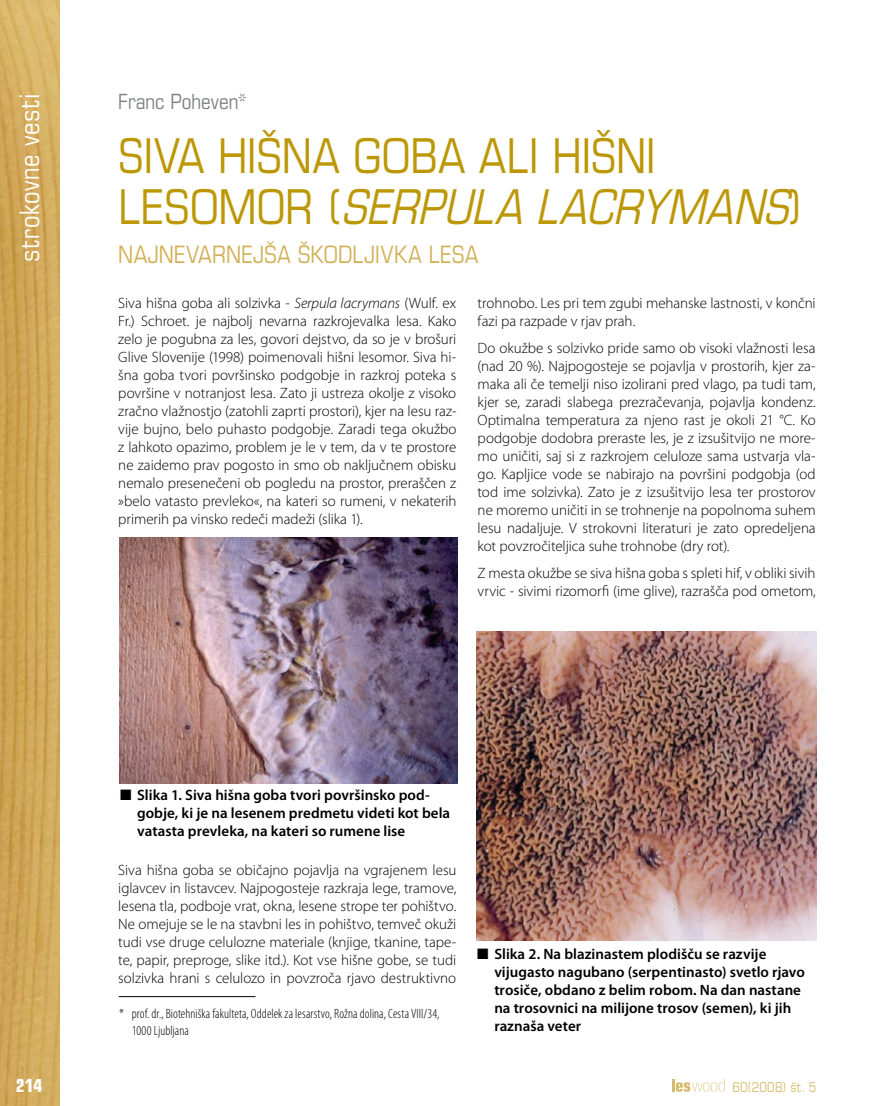
<style>
.page{position:relative;width:893px;height:1106px;background:#fff}
.page>*{position:absolute;margin:0;border:0;box-sizing:border-box;transform-origin:0 0}
.t1{font:48px/51px "Eurostile LT Std Cond SLO";letter-spacing:-.01em;color:#bc9706}
.t2{font:27px "Eurostile LT Std Cond SLO";letter-spacing:.02em;color:#fff}
.t3{font:24px "Eurostile LT Std Cond SLO";color:#d1b157}
.t4{font:21px "Eurostile LT Std Cond SLO";color:#808284}
.t5{font:700 18px "Eurostile LT Std Cond SLO";color:#fff}
.t6{font:300 15px/18px "Myriad Pro";color:#000;text-align:justify}
.t7{font:600 15px/18px "Myriad Pro";color:#000}
.t8{font:300 condensed 13.5px/16.5px "Myriad Pro";letter-spacing:.005em;color:#000}
.t9{font:13.5px "Eurostile LT Std Cond SLO";letter-spacing:.015em;color:#d7bb6c}
.s1{font-style:italic}
</style>
<div class="page">
<img style="left:0;top:0;width:60px;height:1106px">
<svg style="left:672px;top:1079px;width:53px;height:12px"></svg>
<img style="left:119px;top:537px;width:338px;height:246px">
<img style="left:477px;top:631px;width:339px;height:309px">
<hr style="left:119px;top:996px;width:136px;height:1px;background:#000">
<h2 class="t2" style="left:18px;top:262px;width:170px;rotate:-90deg">strokovne vesti</h2>
<h3 class="t4" style="left:118px;top:92px;width:131px">Franc Poheven*</h3>
<h1 class="t1" style="left:118px;top:134px;width:686px">SIVA HIŠNA GOBA ALI HIŠNI<br>L E S O M O R ( <span class="s1">SERPULA LACRYMANS</span>)</h1>
<h3 class="t3" style="left:118px;top:244px;width:362px">NAJNEVARNEJŠA ŠKODLJIVKA LESA</h3>
<p class="t6" style="left:118px;top:295px;width:340px">Siva hišna goba ali solzivka - <span class="s1">Serpula lacrymans</span> (Wulf. ex Fr.) Schroet. je najbolj nevarna razkrojevalka lesa. Kako zelo je pogubna za les, govori dejstvo, da so je v brošuri Glive Slovenije (1998) poimenovali hišni lesomor. Siva hi&shy;šna goba tvori površinsko podgobje in razkroj poteka s površine v notranjost lesa. Zato ji ustreza okolje z visoko zračno vlažnostjo (zatohli zaprti prostori), kjer na lesu raz&shy;vije bujno, belo puhasto podgobje. Zaradi tega okužbo z lahkoto opazimo, problem je le v tem, da v te prostore ne zaidemo prav pogosto in smo ob naključnem obisku nemalo presenečeni ob pogledu na prostor, preraščen z »belo vatasto prevleko«, na kateri so rumeni, v nekaterih primerih pa vinsko redeči madeži (slika 1).</p>
<p class="t6" style="left:478px;top:295px;width:340px">trohnobo. Les pri tem zgubi mehanske lastnosti, v končni fazi pa razpade v rjav prah.</p>
<p class="t6" style="left:478px;top:340px;width:340px">Do okužbe s solzivko pride samo ob visoki vlažnosti lesa (nad 20 %). Najpogosteje se pojavlja v prostorih, kjer za&shy;maka ali če temelji niso izolirani pred vlago, pa tudi tam, kjer se, zaradi slabega prezračevanja, pojavlja kondenz.<br>Optimalna temperatura za njeno rast je okoli 21 °C. Ko podgobje dodobra preraste les, je z izsušitvijo ne more&shy;mo uničiti, saj si z razkrojem celuloze sama ustvarja vla&shy;go. Kapljice vode se nabirajo na površini podgobja (od tod ime solzivka). Zato je z izsušitvijo lesa ter prostorov ne moremo uničiti in se trohnenje na popolnoma suhem lesu nadaljuje. V strokovni literaturi je zato opredeljena kot povzročiteljica suhe trohnobe (dry rot).</p>
<p class="t6" style="left:478px;top:565px;width:340px">Z mesta okužbe se siva hišna goba s spleti hif, v obliki sivih vrvic - sivimi rizomorfi (ime glive), razrašča pod ometom,</p>
<p class="t7" style="left:137px;top:786px;width:315px">Slika 1. Siva hišna goba tvori površinsko pod&shy;gobje, ki je na lesenem predmetu videti kot bela vatasta prevleka, na kateri so rumene lise</p>
<p class="t6" style="left:118px;top:862px;width:340px">Siva hišna goba se običajno pojavlja na vgrajenem lesu iglavcev in listavcev. Najpogosteje razkraja lege, tramove, lesena tla, podboje vrat, okna, lesene strope ter pohištvo.<br>Ne omejuje se le na stavbni les in pohištvo, temveč okuži tudi vse druge celulozne materiale (knjige, tkanine, tape&shy;te, papir, preproge, slike itd.). Kot vse hišne gobe, se tudi solzivka hrani s celulozo in povzroča rjavo destruktivno</p>
<p class="t8" style="left:132px;top:1005px;width:309px;text-indent:-13px">* prof. dr., Biotehniška fakulteta, Oddelek za lesarstvo, Rožna dolina, Cesta VIII/34,<br>1000 Ljubljana</p>
<p class="t7" style="left:494px;top:945px;width:312px">Slika 2. Na blazinastem plodišču se razvije vijugasto nagubano (serpentinasto) svetlo rjavo trosiče, obdano z belim robom. Na dan nastane na trosovnici na milijone trosov (semen), ki jih raznaša veter</p>
<p class="t5" style="left:16px;top:1075px;width:28px">214</p>
<p class="t9" style="left:732px;top:1081px;width:86px">60(2008) št. 5</p>
</div>
